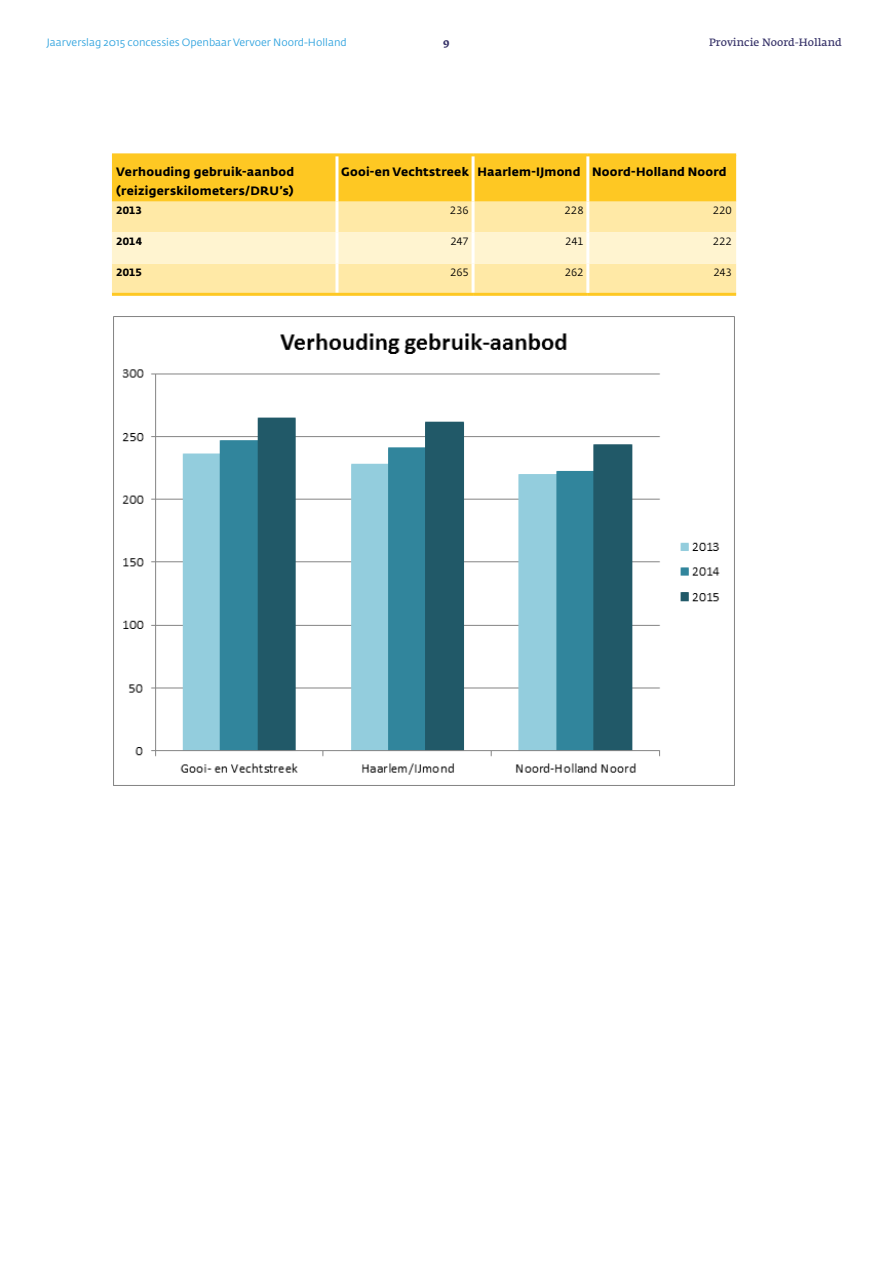
<style>
.page{position:relative;width:893px;height:1263px;background:#fff}
.page>*{position:absolute;margin:0;border:0;box-sizing:border-box;transform-origin:0 0}
.t1{font:700 12px/19.5px "Fedra Sans Std";letter-spacing:.02em;color:#000}
.t2{font:10.5px "Fedra Sans Std";color:#32a4df}
.t3{font:10.5px "Fedra Sans Std";letter-spacing:-.005em;color:#000}
.t4{font:600 10.5px "Fedra Serif A Std";color:#3a366b}
.t5{font:700 10.5px "Fedra Sans Std";letter-spacing:.015em;color:#000}
.t6{font:700 10.5px "Fedra Serif A Std";color:#3a366b}
</style>
<div class="page">
<img style="left:122px;top:333px;width:598px;height:442px">
<div style="left:112px;top:156px;width:624px;height:46px;background:#fec823"></div>
<div style="left:112px;top:202px;width:624px;height:91px;background:#ffe9a6"></div>
<div style="left:112px;top:232px;width:624px;height:32px;background:#fff4d0"></div>
<hr style="left:335px;top:202px;width:3px;height:30px;background:#fff">
<hr style="left:335px;top:232px;width:3px;height:32px;background:#fff">
<hr style="left:472px;top:202px;width:3px;height:30px;background:#fff">
<hr style="left:472px;top:232px;width:3px;height:32px;background:#fff">
<hr style="left:335px;top:264px;width:3px;height:29px;background:#fff">
<hr style="left:472px;top:264px;width:3px;height:29px;background:#fff">
<hr style="left:112px;top:293px;width:225px;height:3px;background:#fec823">
<hr style="left:337px;top:293px;width:136px;height:3px;background:#fec823">
<hr style="left:473px;top:293px;width:115px;height:3px;background:#fec823">
<hr style="left:112px;top:153px;width:225px;height:3px;background:#fec823">
<hr style="left:337px;top:153px;width:136px;height:3px;background:#fec823">
<hr style="left:473px;top:153px;width:115px;height:3px;background:#fec823">
<hr style="left:335px;top:156px;width:3px;height:46px;background:#fff">
<hr style="left:472px;top:156px;width:3px;height:46px;background:#fff">
<hr style="left:588px;top:153px;width:148px;height:3px;background:#fec823">
<hr style="left:588px;top:293px;width:148px;height:3px;background:#fec823">
<hr style="left:586px;top:156px;width:3px;height:46px;background:#fff">
<hr style="left:586px;top:202px;width:3px;height:30px;background:#fff">
<hr style="left:586px;top:232px;width:3px;height:32px;background:#fff">
<hr style="left:586px;top:264px;width:3px;height:29px;background:#fff">
<p class="t2" style="left:47px;top:36px;width:301px">Jaarverslag 2015 concessies Openbaar Vervoer Noord-Holland</p>
<p class="t6" style="left:443px;top:36px;width:8px">9</p>
<p class="t4" style="left:709px;top:36px;width:134px">Provincie Noord-Holland</p>
<p class="t1" style="left:116px;top:161px;width:179px">Verhouding gebruik-aanbod (reizigerskilometers/DRU’s)</p>
<p class="t1" style="left:341px;top:161px;width:387px">Gooi-en Vechtstreek Haarlem-IJmond Noord-Holland Noord</p>
<p class="t5" style="left:116px;top:204px;width:27px">2013</p>
<p class="t3" style="left:450px;top:204px;width:21px">236</p>
<p class="t3" style="left:564px;top:204px;width:21px">228</p>
<p class="t3" style="left:713px;top:204px;width:21px">220</p>
<p class="t5" style="left:116px;top:234px;width:27px">2014</p>
<p class="t3" style="left:450px;top:235px;width:20px">247</p>
<p class="t3" style="left:565px;top:235px;width:20px">241</p>
<p class="t3" style="left:713px;top:235px;width:21px">222</p>
<p class="t5" style="left:116px;top:265px;width:27px">2015</p>
<p class="t3" style="left:450px;top:266px;width:20px">265</p>
<p class="t3" style="left:565px;top:266px;width:20px">262</p>
<p class="t3" style="left:714px;top:266px;width:20px">243</p>
</div>
